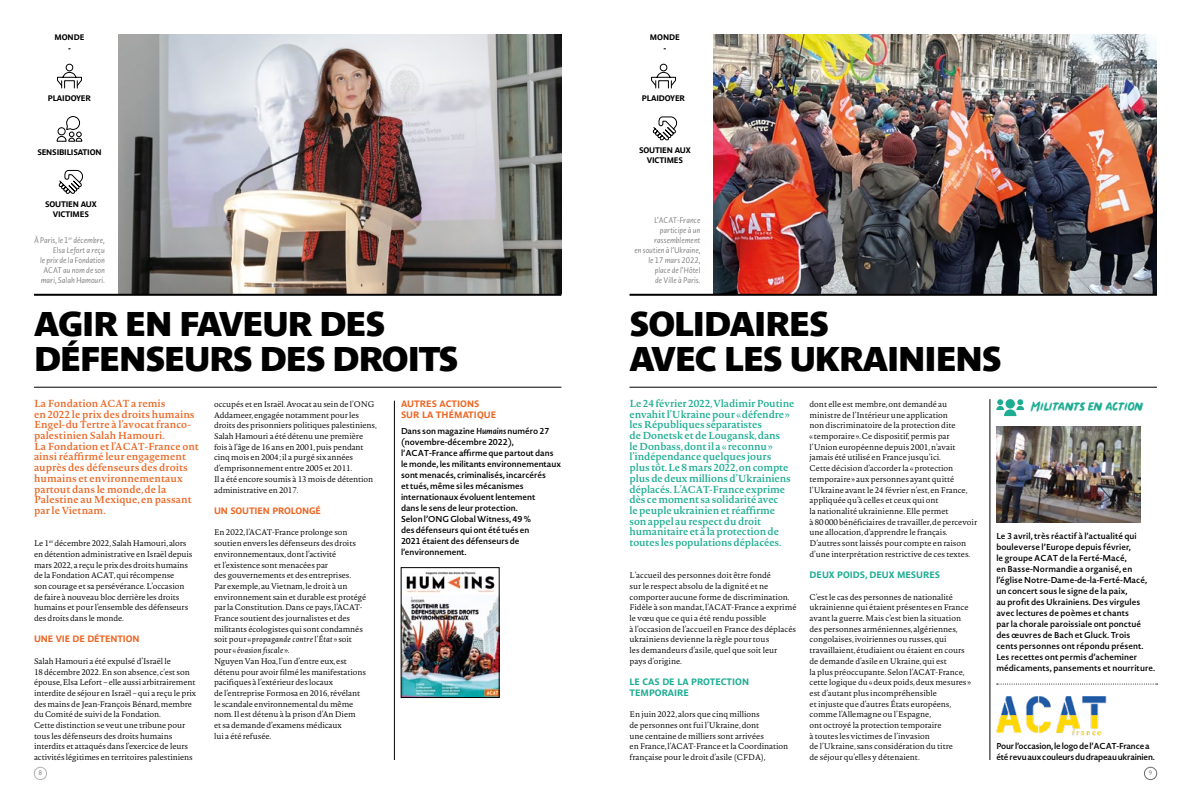
<style>
.page{position:relative;width:1191px;height:794px;background:#fff}
.page>*{position:absolute;margin:0;border:0;box-sizing:border-box;transform-origin:0 0}
.t1{font:34px/35px "Parisine Std Sombre";letter-spacing:-.03em;color:#000}
.t2{font:15px "Dirty Brush";letter-spacing:.015em;color:#1ead93}
.t3{font:600 10px/10.7px "Novel Pro";letter-spacing:-.01em;color:#1ead93}
.t4{font:600 10px/10.7px "Novel Pro";letter-spacing:.005em;color:#ec6725}
.t5{font:700 9.2px/10px "Parisine Std";letter-spacing:-.01em;color:#ec6725}
.t6{font:700 9.2px/10.7px "Parisine Std";color:#1ead93}
.t7{font:600 8.5px/11px "Novel Sans Pro";letter-spacing:-.005em;color:#000}
.t8{font:600 8.5px/11px "Novel Sans Pro";letter-spacing:-.025em;color:#000}
.t9{font:300 8px/10.7px "Novel Pro";letter-spacing:-.01em;color:#000}
.t10{font:italic 300 8px/10px "Novel Sans Pro";letter-spacing:-.005em;color:#706f6f;text-align:right}
.t11{font:700 8px/10px "Parisine Std";letter-spacing:-.02em;color:#000;text-align:center}
.t12{font:300 6.5px "Astoria W00";color:#706f6f}
.s1{font-style:italic}
</style>
<div class="page">
<div style="left:34px;top:767px;width:13px;height:13px;border:1px solid #b3b2b2;border-radius:50%"></div>
<div style="left:1144px;top:767px;width:13px;height:13px;border:1px solid #706f6f;border-radius:50%"></div>
<img style="left:713px;top:34px;width:444px;height:260px">
<svg style="left:57px;top:63px;width:25px;height:26px"></svg>
<svg style="left:651px;top:63px;width:25px;height:26px"></svg>
<img style="left:118px;top:34px;width:443px;height:260px">
<hr style="left:394px;top:401px;width:1px;height:359px;background:#000">
<hr style="left:34px;top:387px;width:527px;height:1px;background:#000">
<hr style="left:34px;top:294px;width:527px;height:2px;background:#000">
<hr style="left:629px;top:294px;width:528px;height:2px;background:#000">
<hr style="left:629px;top:387px;width:528px;height:1px;background:#000">
<hr style="left:989px;top:399px;width:1px;height:361px;background:#000">
<svg style="left:56px;top:116px;width:27px;height:26px"></svg>
<svg style="left:996px;top:683px;width:161px;height:1px"></svg>
<svg style="left:58px;top:170px;width:25px;height:24px"></svg>
<svg style="left:652px;top:116px;width:25px;height:25px"></svg>
<img style="left:403px;top:571px;width:94px;height:124px">
<svg style="left:996px;top:399px;width:28px;height:17px"></svg>
<img style="left:996px;top:426px;width:144px;height:96px">
<img style="left:996px;top:696px;width:111px;height:40px">
<p class="t11" style="left:54px;top:32px;width:32px">MONDE</p>
<p class="t11" style="left:650px;top:32px;width:32px">MONDE</p>
<p class="t11" style="left:68px;top:44px;width:4px">-</p>
<p class="t11" style="left:664px;top:44px;width:4px">-</p>
<p class="t11" style="left:48px;top:93px;width:45px">PLAIDOYER</p>
<p class="t11" style="left:642px;top:93px;width:45px">PLAIDOYER</p>
<p class="t11" style="left:37px;top:147px;width:66px">SENSIBILISATION</p>
<p class="t11" style="left:45px;top:199px;width:53px">SOUTIEN AUX<br>VICTIMES</p>
<p class="t10" style="left:34px;top:235px;width:72px">ÀParis, le1<sup>er</sup> décembre,<br>Elsa Lefort a reçu<br>le prix de la Fondation<br>ACAT au nom de son mari, Salah Hamouri.</p>
<p class="t11" style="left:639px;top:145px;width:53px">SOUTIEN AUX<br>VICTIMES</p>
<p class="t10" style="left:634px;top:215px;width:68px">L’ACAT-France participe à un rassemblement<br>en soutien à l’Ukraine, le 17 mars 2022, place de l’Hôtel<br>de Ville à Paris.</p>
<h1 class="t1" style="left:34px;top:306px;width:426px">AGIR EN FAVEUR DES<br>DÉFENSEURS DES DROITS</h1>
<h1 class="t1" style="left:629px;top:306px;width:374px">SOLIDAIRES<br>AVEC LES UKRAINIENS</h1>
<p class="t4" style="left:34px;top:398px;width:166px">La Fondation ACAT a remis<br>en 2022 le prix des droits humains<br>Engel-du Tertre à l’avocat franco&shy;palestinien Salah Hamouri.<br>La Fondation et l’ACAT-France ont ainsi réaffirmé leur engagement auprès des défenseurs des droits humains et environnementaux partout dans le monde, de la<br>Palestine au Mexique, en passant par le Vietnam.</p>
<p class="t9" style="left:214px;top:398px;width:164px">occupés et en Israël. Avocat au sein de l’ONG Addameer, engagée notamment pour les droits des prisonniers politiques palestiniens, Salah Hamouri a été détenu une première fois à l’âge de 16 ans en 2001, puis pendant cinq mois en 2004; il a purgé six années d’emprisonnement entre 2005 et 2011.<br>Il a été encore soumis à 13 mois de détention administrative en 2017.</p>
<p class="t5" style="left:214px;top:506px;width:108px">UN SOUTIEN PROLONGÉ</p>
<p class="t9" style="left:214px;top:527px;width:154px">En 2022, l’ACAT-France prolonge son soutien envers les défenseurs des droits environnementaux, dont l’activité<br>et l’existence sont menacées par<br>des gouvernements et des entreprises.<br>Par exemple, au Vietnam, le droit à un environnement sain et durable est protégé par la Constitution. Dans ce pays, l’ACAT-France soutient des journalistes et des militants écologistes qui sont condamnés soit pour «<span class="s1">propagande contre l’État</span> » soit pour «<span class="s1">évasion fiscale</span> ».<br>Nguyen Van Hoa, l’un d’entre eux, est détenu pour avoir filmé les manifestations pacifiques à l’extérieur des locaux<br>de l’entreprise Formosa en 2016, révélant le scandale environnemental du même nom. Il est détenu à la prison d’An Diem<br>et sa demande d’examens médicaux<br>lui a été refusée.</p>
<p class="t9" style="left:34px;top:537px;width:160px">Le 1<sup>er</sup> décembre 2022, Salah Hamouri, alors en détention administrative en Israël depuis mars 2022, a reçu le prix des droits humains de la Fondation ACAT, qui récompense<br>son courage et sa persévérance. L’occasion de faire à nouveau bloc derrière les droits humains et pour l’ensemble des défenseurs des droits dans le monde.</p>
<p class="t5" style="left:34px;top:634px;width:107px">UNE VIE DE DÉTENTION</p>
<p class="t9" style="left:34px;top:655px;width:163px">Salah Hamouri a été expulsé d’Israël le<br>18 décembre 2022. En son absence, c’est son épouse, Elsa Lefort – elle aussi arbitrairement interdite de séjour en Israël – qui a reçu le prix des mains de Jean-François Bénard, membre du Comité de suivi de la Fondation.<br>Cette distinction se veut une tribune pour tous les défenseurs des droits humains interdits et attaqués dans l’exercice de leurs activités légitimes en territoires palestiniens</p>
<p class="t5" style="left:401px;top:399px;width:97px">AUTRES ACTIONS<br>SUR LA THÉMATIQUE</p>
<p class="t7" style="left:401px;top:425px;width:161px">Dans son magazine <span class="s1">Humains</span> numéro27 (novembre-décembre 2022), l’ACAT-France affirme que partout dans le monde, les militants environnementaux sont menacés, criminalisés, incarcérés<br>et tués, même si les mécanismes internationaux évoluent lentement<br>dans le sens de leur protection.<br>Selon l’ONG Global Witness, 49 %<br>des défenseurs qui ont été tués en<br>2021 étaient des défenseurs de l’environnement.</p>
<p class="t3" style="left:629px;top:398px;width:166px">Le 24 février 2022, Vladimir Poutine envahit l’Ukraine pour «défendre» les Républiques séparatistes<br>de Donetsk et de Lougansk, dans<br>le Donbass, dont il a «reconnu» l’indépendance quelques jours<br>plus tôt. Le 8mars 2022, on compte plus de deux millions d’Ukrainiens déplacés. L’ACAT-France exprime dès ce moment sa solidarité avec<br>le peuple ukrainien et réaffirme son appel au respect du droit humanitaire et à la protection de toutes les populations déplacées.</p>
<p class="t9" style="left:809px;top:398px;width:169px">dont elle est membre, ont demandé au ministre de l’Intérieur une application<br>non discriminatoire de la protection dite<br>« temporaire». Ce dispositif, permis par l’Union européenne depuis 2001, n’avait jamais été utilisé en France jusqu’ici.<br>Cette décision d’accorder la «protection temporaire» aux personnes ayant quitté l’Ukraine avant le 24 février n’est, en France, appliquée qu’à celles et ceux qui ont<br>la nationalité ukrainienne. Elle permet<br>à 80000 bénéficiaires de travailler, de percevoir une allocation, d’apprendre le français.<br>D’autres sont laissés pour compte en raison d’une interprétation restrictive de ces textes.</p>
<p class="t6" style="left:809px;top:569px;width:132px">DEUX POIDS, DEUX MESURES</p>
<p class="t9" style="left:809px;top:591px;width:163px">C’est le cas des personnes de nationalité ukrainienne qui étaient présentes en France avant la guerre. Mais c’est bien la situation des personnes arméniennes, algériennes, congolaises, ivoiriennes ou russes, qui travaillaient, étudiaient ou étaient en cours de demande d’asile en Ukraine, qui est<br>la plus préoccupante. Selon l’ACAT-France, cette logique du «deux poids, deux mesures » est d’autant plus incompréhensible<br>et injuste que d’autres États européens, comme l’Allemagne ou l’Espagne,<br>ont octroyé la protection temporaire<br>à toutes les victimes de l’invasion<br>de l’Ukraine, sans considération du titre<br>de séjour qu’elles y détenaient.</p>
<p class="t9" style="left:629px;top:570px;width:168px">L’accueil des personnes doit être fondé<br>sur le respect absolu de la dignité et ne comporter aucune forme de discrimination.<br>Fidèle à son mandat, l’ACAT-France a exprimé le vœu que ce qui a été rendu possible<br>à l’occasion de l’accueil en France des déplacés ukrainiens devienne la règle pour tous<br>les demandeurs d’asile, quel que soit leur<br>pays d’origine.</p>
<p class="t6" style="left:629px;top:676px;width:121px">LE CAS DE LA PROTECTION<br>TEMPORAIRE</p>
<p class="t9" style="left:629px;top:709px;width:160px">En juin 2022, alors que cinq millions<br>de personnes ont fui l’Ukraine, dont<br>une centaine de milliers sont arrivées<br>en France, l’ACAT-France et la Coordination française pour le droit d’asile (CFDA),</p>
<h2 class="t2" style="left:1031px;top:400px;width:113px">Militants en action</h2>
<p class="t7" style="left:996px;top:530px;width:160px">Le 3 avril, très réactif à l’actualité qui bouleverse l’Europe depuis février,<br>le groupe ACAT de la Ferté-Macé,<br>en Basse-Normandie a organisé, en l’église Notre-Dame-de-la-Ferté-Macé, un concert sous le signe de la paix,<br>au profit des Ukrainiens. Des virgules avec lectures de poèmes et chants<br>par la chorale paroissiale ont ponctué des œuvres de Bach et Gluck. Trois<br>cents personnes ont répondu présent.<br>Les recettes ont permis d’acheminer médicaments, pansements et nourriture.</p>
<p class="t8" style="left:996px;top:740px;width:160px">Pour l’occasion, le logo de l’ACAT-France a été revu aux couleurs du drapeau ukrainien.</p>
<p class="t12" style="left:39px;top:769px;width:5px">8</p>
<p class="t12" style="left:1148px;top:769px;width:5px">9</p>
</div>
